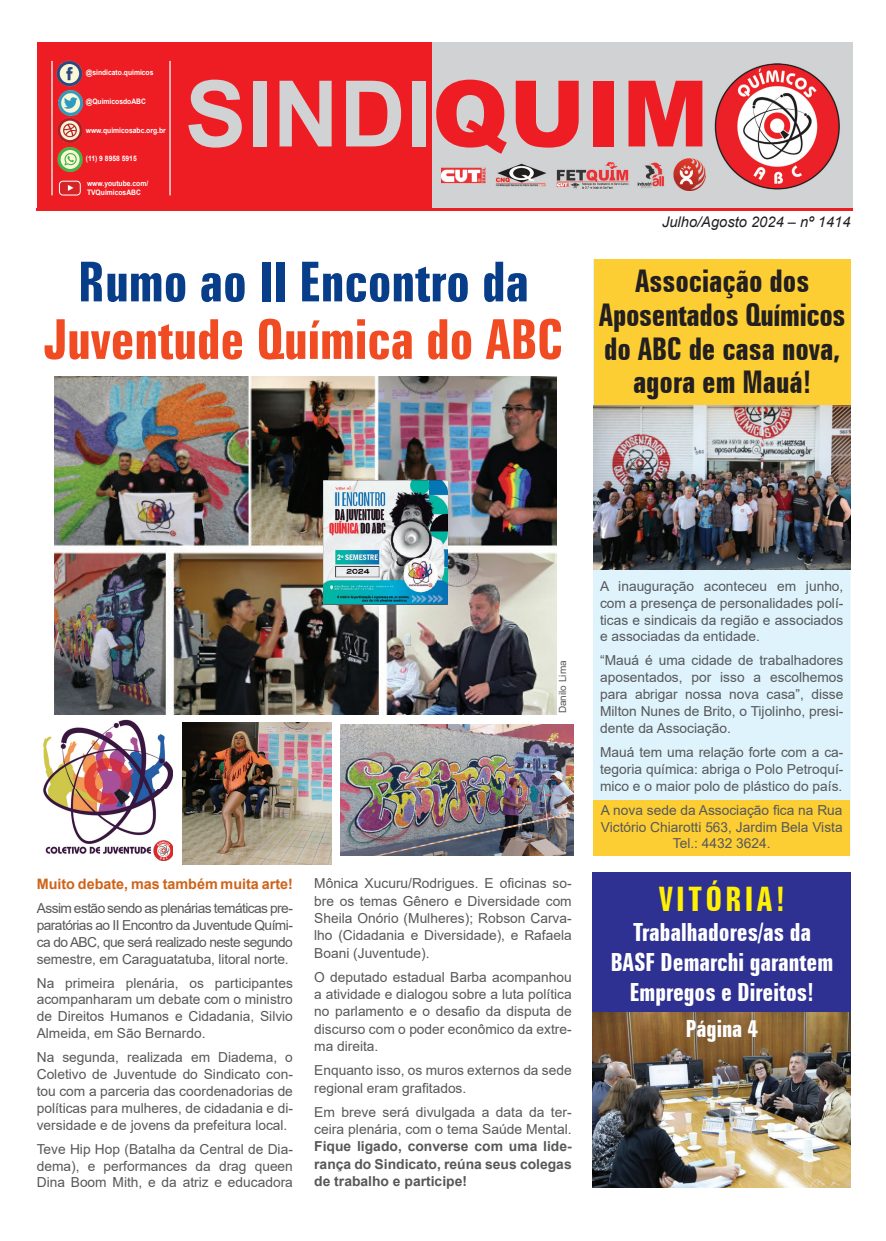
<style>
.page{position:relative;width:886px;height:1241px;background:#fff}
.page>*{position:absolute;margin:0;border:0;box-sizing:border-box;transform-origin:0 0}
.t1{font:700 91.75px "Arial";letter-spacing:.005em;color:#d1d2d4}
.t2{font:700 extra-condensed 55px "Zurich BT";color:#f04b22}
.t3{font:700 extra-condensed 55px "Zurich BT";color:#083e89}
.t4{font:700 extra-condensed 33.75px "Zurich BT";letter-spacing:.1em;color:#fff101}
.t5{font:700 extra-condensed 31.25px/33.8px "Zurich BT";color:#231f20;text-align:center}
.t6{font:700 extra-condensed 25px/30px "Zurich BT";color:#fff;text-align:center}
.t7{font:700 extra-condensed 23.75px "Zurich BT";color:#fff}
.t8{font:italic 14.75px "Arial";color:#231f20}
.t9{font:700 14.38px "Arial";color:#cf6319}
.t10{font:13.75px/16.9px "Arial";color:#57585a;text-align:justify}
.t11{font:700 13.75px/17.2px "Arial";color:#57585a;text-align:justify}
.t12{font:10px "Arial";color:#57585a}
.t13{font:700 7.5px/9px "Arial";color:#fff;scale:.9 1}
.s1{font-weight:900;color:#ee1d23}
</style>
<div class="page">
<div style="left:593px;top:259px;width:257px;height:597px;background:#def3fc"></div>
<div style="left:594px;top:800px;width:256px;height:56px;background:#fcce33"></div>
<div style="left:594px;top:259px;width:256px;height:147px;background:#fcce33"></div>
<div style="left:427px;top:42px;width:426px;height:167px;background:#d1d2d4"></div>
<div style="left:37px;top:42px;width:395px;height:167px;background:#ee1d23"></div>
<img style="left:714px;top:63px;width:126px;height:127px">
<img style="left:441px;top:158px;width:264px;height:32px">
<hr style="left:37px;top:208px;width:816px;height:3px;background:#ee1d23">
<hr style="left:51px;top:61px;width:2px;height:134px;background:#fff">
<hr style="left:169px;top:61px;width:2px;height:134px;background:#fff">
<img style="left:57px;top:117px;width:26px;height:26px">
<img style="left:57px;top:147px;width:26px;height:25px">
<img style="left:58px;top:90px;width:25px;height:26px">
<img style="left:56px;top:60px;width:27px;height:27px">
<img style="left:59px;top:181px;width:21px;height:14px">
<div style="left:59px;top:181px;width:22px;height:14px;border:1px solid #fff;border-radius:4px"></div>
<div style="left:592px;top:872px;width:258px;height:315px;background:#2e3092"></div>
<img style="left:593px;top:406px;width:257px;height:163px">
<img style="left:55px;top:376px;width:502px;height:338px">
<img style="left:183px;top:722px;width:148px;height:141px">
<img style="left:341px;top:724px;width:232px;height:131px">
<img style="left:43px;top:719px;width:130px;height:141px">
<img style="left:592px;top:1012px;width:258px;height:175px">
<img style="left:323px;top:480px;width:124px;height:124px">
<p class="t13" style="left:86px;top:68px;width:77px">@sindicato.quimicos</p>
<p class="t13" style="left:86px;top:97px;width:68px">@QuimicosdoABC</p>
<p class="t13" style="left:86px;top:126px;width:90px">www.quimicosabc.org.br</p>
<p class="t13" style="left:86px;top:154px;width:58px">(11) 9 8958 5915</p>
<p class="t13" style="left:87px;top:179px;width:70px">www.youtube.com/<br>TVQuimicosABC</p>
<h1 class="t1" style="left:185px;top:49px;width:525px">SINDI<span class="s1">QUIM</span></h1>
<p class="t8" style="left:662px;top:212px;width:190px">Julho/Agosto 2024 – nº 1414</p>
<h2 class="t3" style="left:78px;top:250px;width:452px">Rumo ao II Encontro da</h2>
<h2 class="t2" style="left:44px;top:308px;width:520px">Juventude Química do ABC</h2>
<h3 class="t5" style="left:599px;top:264px;width:248px">Associação dos<br>Aposentados Químicos do ABC de casa nova, agora em Mauá!</h3>
<p class="t12" style="left:556px;top:713px;width:54px;rotate:-90deg">Danilo Lima</p>
<p class="t9" style="left:37px;top:873px;width:258px">Muito debate, mas também muita arte!</p>
<p class="t10" style="left:37px;top:899px;width:258px">Assim estão sendo as plenárias temáticas pre&shy;paratórias ao II Encontro da Juventude Quími&shy;ca do ABC, que será realizado neste segundo semestre, em Caraguatatuba, litoral norte.</p>
<p class="t10" style="left:37px;top:974px;width:258px">Na primeira plenária, os participantes acompanharam um debate com o ministro de Direitos Humanos e Cidadania, Silvio Almeida, em São Bernardo.</p>
<p class="t10" style="left:37px;top:1048px;width:258px">Na segunda, realizada em Diadema, o Coletivo de Juventude do Sindicato con&shy;tou com a parceria das coordenadorias de políticas para mulheres, de cidadania e di&shy;versidade e de jovens da prefeitura local.</p>
<p class="t10" style="left:37px;top:1140px;width:258px">Teve Hip Hop (Batalha da Central de Dia&shy;dema), e performances da drag queen Dina Boom Mith, e da atriz e educadora</p>
<p class="t10" style="left:314px;top:874px;width:259px;line-height:17.2px">Mônica Xucuru/Rodrigues. E oficinas so&shy;bre os temas Gênero e Diversidade com Sheila Onório (Mulheres); Robson Carva&shy;lho (Cidadania e Diversidade), e Rafaela Boani (Juventude).</p>
<p class="t10" style="left:314px;top:968px;width:259px;line-height:17.2px">O deputado estadual Barba acompanhou a atividade e dialogou sobre a luta política no parlamento e o desafio da disputa de discurso com o poder econômico da extre&shy;ma direita.</p>
<p class="t10" style="left:314px;top:1061px;width:259px;line-height:17.2px">Enquanto isso, os muros externos da sede regional eram grafitados.</p>
<p class="t10" style="left:314px;top:1103px;width:259px;line-height:17.2px">Em breve será divulgada a data da ter&shy;ceira plenária, com o tema Saúde Mental.</p>
<p class="t11" style="left:314px;top:1137px;width:259px">Fique ligado, converse com uma lide&shy;rança do Sindicato, reúna seus colegas de trabalho e participe!</p>
<p class="t10" style="left:600px;top:577px;width:245px">A inauguração aconteceu em junho, com a presença de personalidades polí&shy;ticas e sindicais da região e associados e associadas da entidade.</p>
<p class="t10" style="left:600px;top:652px;width:245px">“Mauá é uma cidade de trabalhadores aposentados, por isso a escolhemos para abrigar nossa nova casa”, disse Milton Nunes de Brito, o Tijolinho, presi&shy;dente da Associação.</p>
<p class="t10" style="left:600px;top:743px;width:245px">Mauá tem uma relação forte com a ca&shy;tegoria química: abriga o Polo Petroquí&shy;mico e o maior polo de plástico do país.</p>
<p class="t10" style="left:601px;top:801px;width:243px;text-align:center">A nova sede da Associação fica na Rua<br>Victório Chiarotti 563, Jardim Bela Vista<br>Tel.: 4432 3624.</p>
<h3 class="t4" style="left:659px;top:879px;width:128px">VITÓRIA!</h3>
<h3 class="t6" style="left:611px;top:917px;width:224px">Trabalhadores/as da<br>BASF Demarchi garantem<br>Empregos e Direitos!</h3>
<h3 class="t7" style="left:686px;top:1014px;width:74px">Página 4</h3>
</div>
